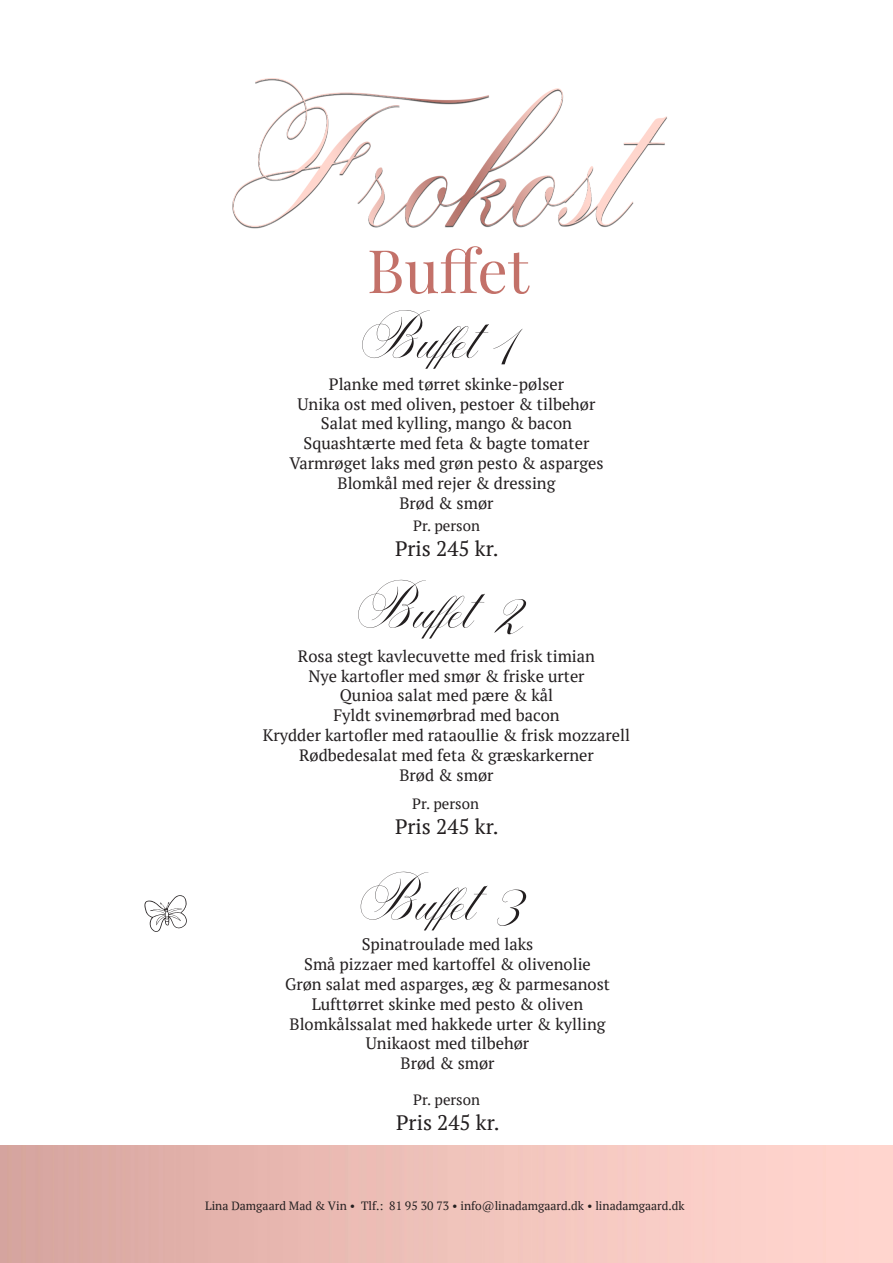
<style>
.page{position:relative;width:893px;height:1263px;background:#fff}
.page>*{position:absolute;margin:0;border:0;box-sizing:border-box;transform-origin:0 0}
.t1{font:60px "Playfair Display";color:#c37169}
.t2{font:52.5px "Batta Quath";color:#231f20}
.t3{font:21px "PT Serif";color:#231f20}
.t4{font:16.5px "PT Serif";color:#231f20}
.t5{font:15px "PT Serif";color:#231f20}
.t6{font:12px "PT Serif";color:#231f20}
</style>
<div class="page">
<img style="left:232px;top:79px;width:435px;height:149px">
<p class="t1" style="left:367px;top:224px;width:163px">Buffet</p>
<p class="t2" style="left:370px;top:309px;width:155px">Buffet 1</p>
<p class="t4" style="left:329px;top:373px;width:237px">Planke med tørret skinke-pølser</p>
<p class="t4" style="left:298px;top:393px;width:299px">Unika ost med oliven, pestoer &amp; tilbehør</p>
<p class="t4" style="left:321px;top:413px;width:253px">Salat med kylling, mango &amp; bacon</p>
<p class="t4" style="left:304px;top:433px;width:287px">Squashtærte med feta &amp; bagte tomater</p>
<p class="t4" style="left:289px;top:452px;width:316px">Varmrøget laks med grøn pesto &amp; asparges</p>
<p class="t4" style="left:338px;top:472px;width:219px">Blomkål med rejer &amp; dressing</p>
<p class="t4" style="left:399px;top:492px;width:95px">Brød &amp; smør</p>
<p class="t5" style="left:413px;top:516px;width:68px">Pr. person</p>
<p class="t3" style="left:395px;top:535px;width:105px">Pris 245 kr.</p>
<p class="t2" style="left:366px;top:579px;width:163px">Buffet 2</p>
<p class="t4" style="left:298px;top:645px;width:299px">Rosa stegt kavlecuvette med frisk timian</p>
<p class="t4" style="left:308px;top:665px;width:278px">Nye kartofler med smør &amp; friske urter</p>
<p class="t4" style="left:340px;top:685px;width:215px">Qunioa salat med pære &amp; kål</p>
<p class="t4" style="left:333px;top:704px;width:228px">Fyldt svinemørbrad med bacon</p>
<p class="t4" style="left:263px;top:724px;width:369px">Krydder kartofler med rataoullie &amp; frisk mozzarell</p>
<p class="t4" style="left:299px;top:744px;width:296px">Rødbedesalat med feta &amp; græskarkerner</p>
<p class="t4" style="left:399px;top:764px;width:95px">Brød &amp; smør</p>
<p class="t5" style="left:412px;top:794px;width:68px">Pr. person</p>
<p class="t3" style="left:395px;top:813px;width:105px">Pris 245 kr.</p>
<p class="t2" style="left:368px;top:871px;width:160px">Buffet 3</p>
<p class="t4" style="left:362px;top:934px;width:173px">Spinatroulade med laks</p>
<p class="t4" style="left:304px;top:954px;width:288px">Små pizzaer med kartoffel &amp; olivenolie</p>
<p class="t4" style="left:285px;top:973px;width:326px">Grøn salat med asparges, æg &amp; parmesanost</p>
<p class="t4" style="left:312px;top:993px;width:273px">Lufttørret skinke med pesto &amp; oliven</p>
<p class="t4" style="left:290px;top:1013px;width:318px">Blomkålssalat med hakkede urter &amp; kylling</p>
<p class="t4" style="left:366px;top:1033px;width:165px">Unikaost med tilbehør</p>
<p class="t4" style="left:401px;top:1053px;width:95px">Brød &amp; smør</p>
<p class="t5" style="left:413px;top:1090px;width:68px">Pr. person</p>
<p class="t3" style="left:396px;top:1109px;width:105px">Pris 245 kr.</p>
<p class="t6" style="left:205px;top:1197px;width:481px">Lina Damgaard Mad &amp; Vin • Tlf.: 81 95 30 73 • info@linadamgaard.dk • linadamgaard.dk</p>
</div>
